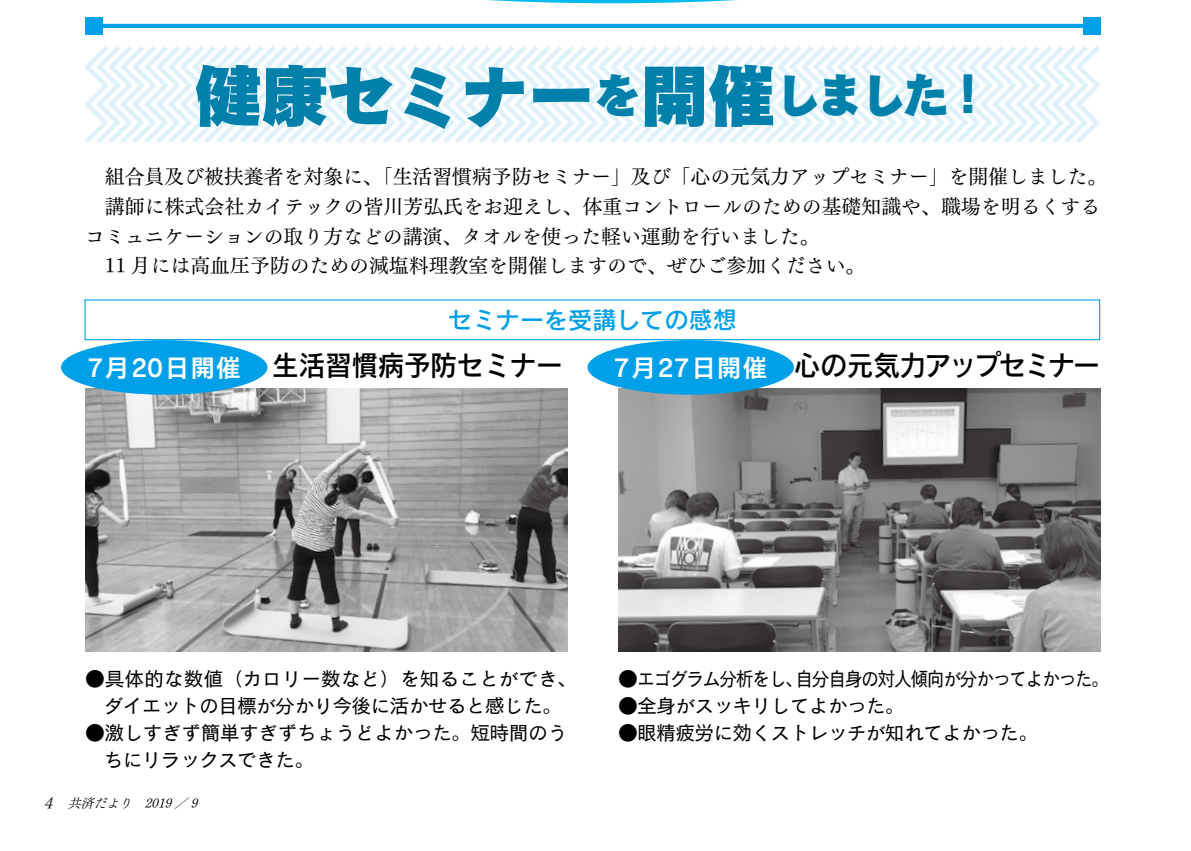
<style>
.page{position:relative;width:1191px;height:851px;background:#fff}
.page>*{position:absolute;margin:0;border:0;box-sizing:border-box;transform-origin:0 0}
.t1{font:70.8px "Cezanne Pro N EB";letter-spacing:-.06em;color:#0080ab}
.t2{font:28.4px "Rodin Pro N DB";letter-spacing:-.08em;color:#000;scale:.95 1}
.t3{font:28.4px "Rodin Pro N DB";letter-spacing:-.02em;color:#000;scale:.94 1}
.t4{font:24px "Rodin Pro N DB";color:#00a0e9}
.t5{font:19.8px/29.8px "Tsuku Min Pr 6 N M";color:#000}
.t6{font:19.8px/27px "Cezanne Pro N M";letter-spacing:-.04em;color:#000;text-align:center}
.t7{font:19.8px "Cezanne Pro N M";letter-spacing:-.08em;color:#000}
.t8{font:italic 12.8px "Tsuku Min Pr 6 N R";color:#000}
.s1{font-size:49.6px}
.s2{font-family:"Cezanne Pro N DB";font-size:25.6px;color:#fff}
.s3{font-size:15.6px}
</style>
<div class="page">
<svg style="left:85px;top:46px;width:1015px;height:97px"></svg>
<img style="left:618px;top:388px;width:482px;height:264px">
<svg style="left:487px;top:0;width:250px;height:3px"></svg>
<div style="left:84px;top:299px;width:1016px;height:41px;border:1px solid #00a0e9"></div>
<img style="left:85px;top:388px;width:482px;height:264px">
<div style="left:587px;top:340px;width:207px;height:55px;background:#00a0e9;border-radius:50%"></div>
<div style="left:61px;top:340px;width:206px;height:55px;background:#00a0e9;border-radius:50%"></div>
<hr style="left:94px;top:24px;width:997px;height:4px;background:#00a0e9">
<div style="left:85px;top:17px;width:17px;height:17px;background:#00a0e9"></div>
<div style="left:1083px;top:17px;width:17px;height:17px;background:#00a0e9"></div>
<h1 class="t1" style="left:193px;top:49px;width:801px">健康セミナー<span class="s1">を</span>開催<span class="s1">しました！</span></h1>
<p class="t5" style="left:85px;top:160px;width:1023px">　組合員及び被扶養者を対象に、「生活習慣病予防セミナー」及び「心の元気力アップセミナー」を開催しました。　講師に株式会社カイテックの皆川芳弘氏をお迎えし、体重コントロールのための基礎知識や、職場を明るくするコミュニケーションの取り方などの講演、タオルを使った軽い運動を行いました。<br>　11 月には高血圧予防のための減塩料理教室を開催しますので、ぜひご参加ください。</p>
<p class="t4" style="left:448px;top:304px;width:291px">セミナーを受講しての感想</p>
<h2 class="t3" style="left:87px;top:346px;width:507px"><span class="s2">7月20日開催</span> 生活習慣病予防セミナー</h2>
<h2 class="t2" style="left:614px;top:346px;width:513px"><span class="s2">7月27日開催</span> 心の元気力アップセミナー</h2>
<p class="t6" style="left:85px;top:665px;width:493px">●具体的な数値（カロリー数など）を知ることができ、ダイエットの目標が分かり今後に活かせると感じた。</p>
<p class="t6" style="left:104px;top:719px;width:465px;text-align:left;text-indent:-19px">●激しすぎず簡単すぎずちょうどよかった。短時間のうちにリラックスできた。</p>
<p class="t8" style="left:44px;top:791px;width:160px"><span class="s3">4　</span>共済だより　2019 ／ 9</p>
<p class="t7" style="left:618px;top:666px;width:492px">●エゴグラム分析をし、自分自身の対人傾向が分かってよかった。</p>
<p class="t6" style="left:618px;top:692px;width:288px">●全身がスッキリしてよかった。</p>
<p class="t6" style="left:618px;top:719px;width:421px">●眼精疲労に効くストレッチが知れてよかった。</p>
</div>
